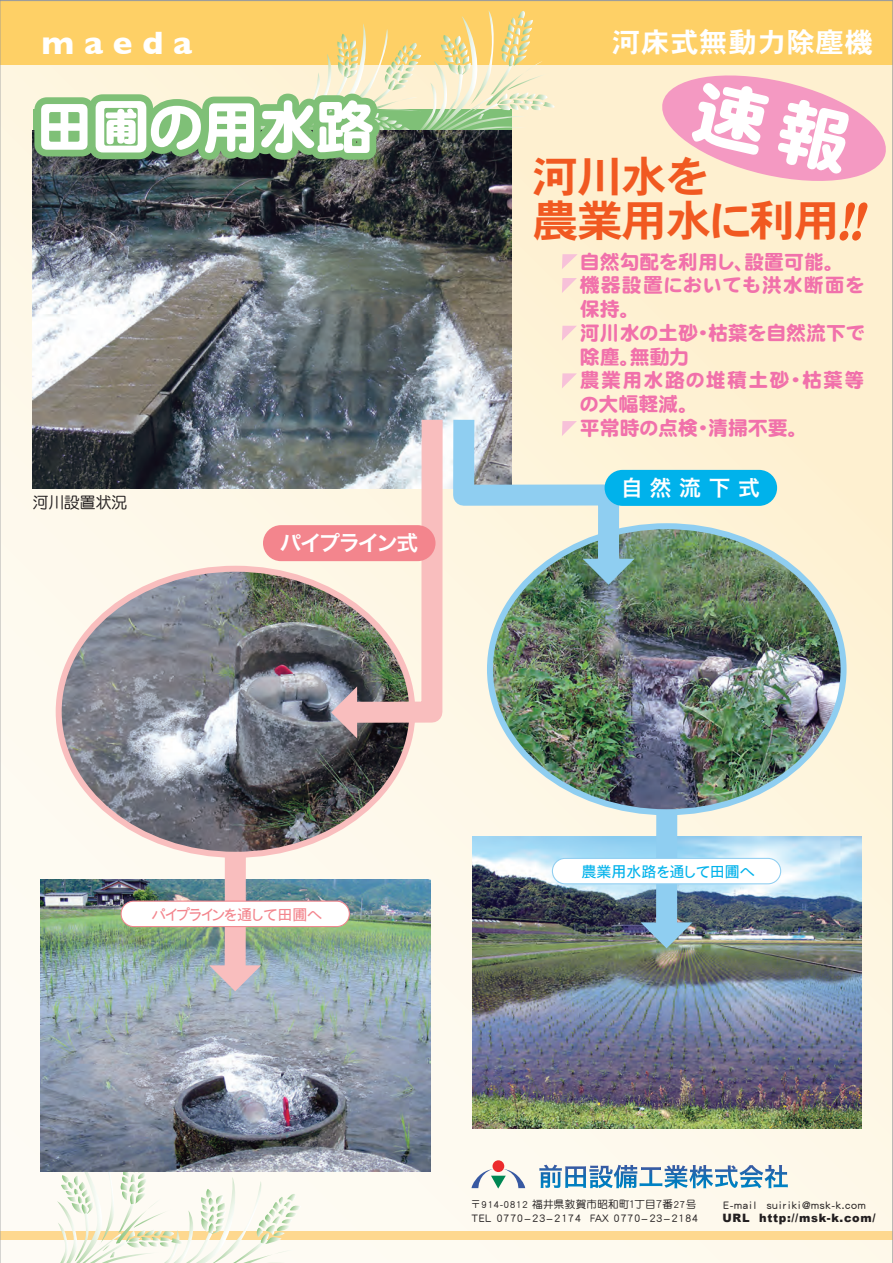
<style>
.page{position:relative;width:893px;height:1263px;background:#fff}
.page>*{position:absolute;margin:0;border:0;box-sizing:border-box;transform-origin:0 0}
.t1{font:58.5px "DF Maru Gothic Std W9";letter-spacing:-.03em;color:#fff}
.t2{font:43.5px/44px "DFHS Gothic Std W7";letter-spacing:-.04em;color:#f15921;scale:1.06 1}
.t3{font:700 33px "Gill Sans";letter-spacing:.3em;color:#fff}
.t4{font:27.6px "DFHS Gothic Std W7";letter-spacing:.02em;color:#fff}
.t5{font:21.75px "Hira Kaku Pro N W6";letter-spacing:-.105em;color:#fff}
.t6{font:21.75px "Hira Kaku Pro N W6";letter-spacing:-.07em;color:#fff}
.t7{font:19.95px/23.7px "DF Maru Gothic Std W9";color:#f171ab}
.t8{font:15.75px "DF Maru Gothic Std W5";color:#231f20}
.t9{font:15px "DF Gothic P Std W5";letter-spacing:-.135em;color:#f3858d}
.t10{font:15px "DF Gothic P Std W5";letter-spacing:-.01em;color:#00b2eb}
.t11{font:11.55px "DF Maru Gothic Std W5";letter-spacing:.035em;color:#231f20}
.t12{font:11.55px "DF Maru Gothic Std W5";letter-spacing:.06em;color:#231f20}
.t13{font:900 11.55px "Arial";letter-spacing:.06em;color:#231f20}
.t14{font:10.5px "DF Maru Gothic Std W5";letter-spacing:.03em;color:#231f20}
.s1{font-family:"DFHS Mincho Std W9";font-style:italic;font-size:56.85px}
</style>
<div class="page">
<img style="left:0;top:0;width:893px;height:1263px">
<svg style="left:657px;top:68px;width:234px;height:120px;background:#f7bbc7"></svg>
<h3 class="t3" style="left:41px;top:23px;width:152px">maeda</h3>
<h1 class="t1" style="left:35px;top:95px;width:340px">田圃の用水路</h1>
<p class="t8" style="left:33px;top:494px;width:96px">河川設置状況</p>
<p class="t5" style="left:280px;top:523px;width:140px">パイプライン式</p>
<h3 class="t4" style="left:612px;top:27px;width:262px">河床式無動力除塵機</h3>
<h2 class="t2" style="left:532px;top:153px;width:327px">河川水を<br>農業用水に利用<span class="s1">!!</span></h2>
<p class="t7" style="left:579px;top:249px;width:288px">自然勾配を利用し、設置可能。機器設置においても洪水断面を保持。<br>河川水の土砂・枯葉を自然流下で除塵。無動力<br>農業用水路の堆積土砂・枯葉等の大幅軽減。<br>平常時の点検・清掃不要。</p>
<p class="t6" style="left:621px;top:468px;width:140px">自然流下式</p>
<p class="t9" style="left:151px;top:906px;width:173px">パイプラインを通して田圃へ</p>
<p class="t10" style="left:581px;top:863px;width:175px">農業用水路を通して田圃へ</p>
<p class="t14" style="left:470px;top:1198px;width:227px">〒914-0812 福井県敦賀市昭和町１丁目７番27号</p>
<p class="t11" style="left:472px;top:1211px;width:228px">TEL 0770-23-2174 FAX 0770-23-2184</p>
<p class="t12" style="left:723px;top:1198px;width:144px">E-mail suiriki@msk-k.com</p>
<p class="t13" style="left:722px;top:1209px;width:155px">URL http://msk-k.com/</p>
</div>
